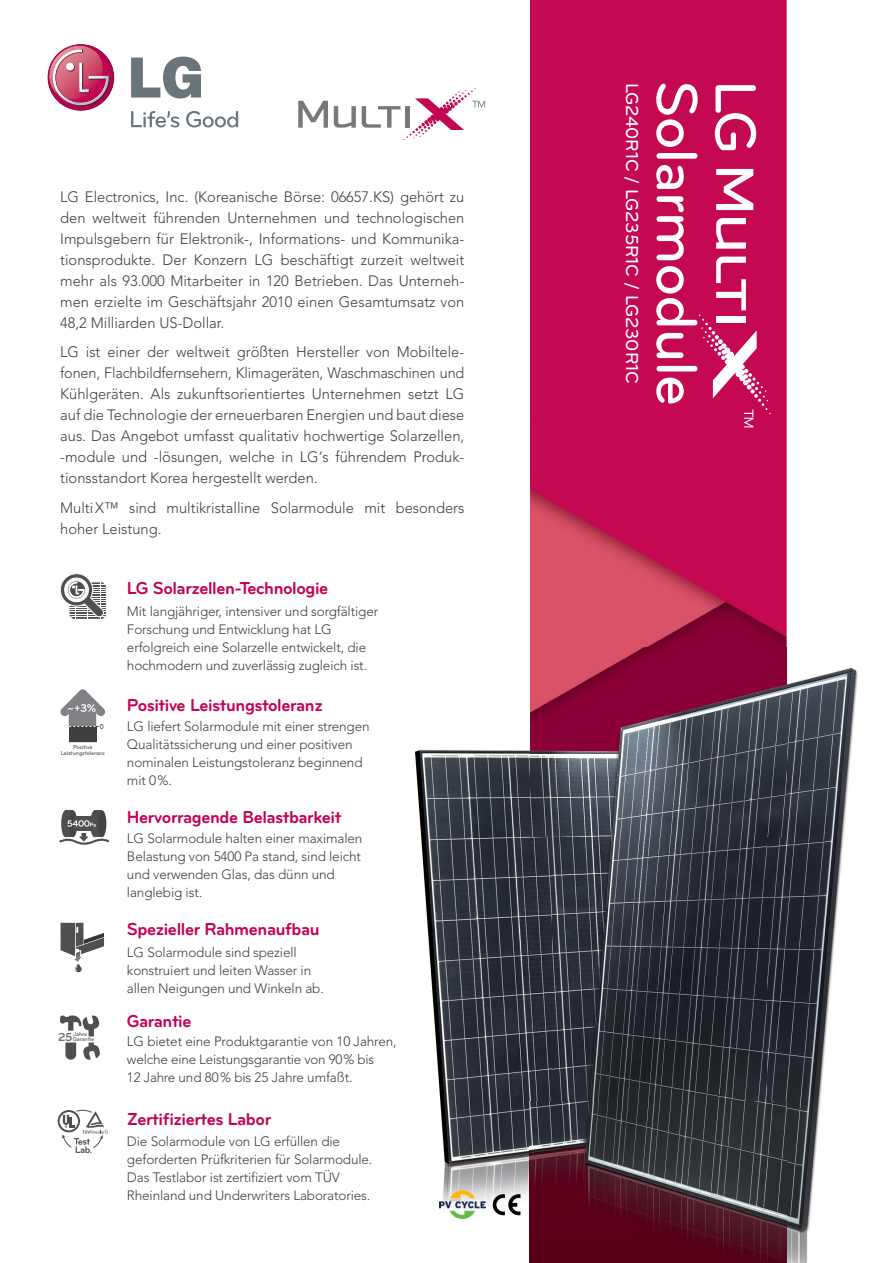
<style>
.page{position:relative;width:893px;height:1263px;background:#fff}
.page>*{position:absolute;margin:0;border:0;box-sizing:border-box;transform-origin:0 0}
.t1{font:500 60px "Bryant LG";letter-spacing:-.02em;color:#fff}
.t2{font:700 18px "Bryant LG";letter-spacing:-.025em;color:#c40452}
.t3{font:500 18px "Bryant LG";letter-spacing:-.01em;color:#fff}
.t4{font:300 15px/21px "Avenir";color:#414042;text-align:justify}
.t5{font:300 13.5px/18px "Avenir";letter-spacing:-.01em;color:#414042}
.t6{font:700 6px/6px "Bryant LG";letter-spacing:-.025em;color:#6d6e71;text-align:center}
.s1{font-size:12px}
.s2{color:#414142}
</style>
<div class="page">
<img style="left:530px;top:0;width:256px;height:804px">
<svg style="left:47px;top:44px;width:67px;height:67px"></svg>
<svg style="left:131px;top:57px;width:70px;height:42px"></svg>
<svg style="left:131px;top:111px;width:48px;height:16px"></svg>
<svg style="left:186px;top:111px;width:52px;height:16px"></svg>
<svg style="left:57px;top:1109px;width:50px;height:44px"></svg>
<svg style="left:61px;top:923px;width:43px;height:50px"></svg>
<svg style="left:59px;top:833px;width:51px;height:12px"></svg>
<div style="left:61px;top:810px;width:8px;height:27px;background:#4f4f51;border-radius:50%"></div>
<div style="left:65px;top:810px;width:8px;height:27px;background:#4f4f51"></div>
<div style="left:69px;top:810px;width:8px;height:27px;background:#434445;border-radius:50%"></div>
<svg style="left:90px;top:810px;width:9px;height:27px"></svg>
<div style="left:94px;top:810px;width:8px;height:27px;background:#4f4f51"></div>
<div style="left:98px;top:810px;width:8px;height:27px;background:#434445;border-radius:50%"></div>
<hr style="left:73px;top:816px;width:4px;height:15px;background:#4f4f51;border-radius:50%">
<div style="left:75px;top:816px;width:19px;height:15px;background:#4f4f51"></div>
<svg style="left:67px;top:812px;width:29px;height:15px"></svg>
<div style="left:69px;top:727px;width:27px;height:16px;background:#3e3e3f"></div>
<hr style="left:57px;top:742px;width:49px;height:1px;background:#fff">
<svg style="left:60px;top:689px;width:46px;height:40px"></svg>
<svg style="left:60px;top:573px;width:47px;height:46px"></svg>
<svg style="left:60px;top:1016px;width:40px;height:44px"></svg>
<img style="left:415px;top:647px;width:138px;height:616px">
<img style="left:765px;top:647px;width:93px;height:616px">
<img style="left:552px;top:804px;width:214px;height:297px">
<img style="left:530px;top:1101px;width:256px;height:162px">
<svg style="left:716px;top:218px;width:30px;height:31px"></svg>
<svg style="left:716px;top:169px;width:37px;height:41px"></svg>
<svg style="left:699px;top:257px;width:71px;height:170px;background:#ce3470"></svg>
<svg style="left:298px;top:101px;width:30px;height:27px"></svg>
<svg style="left:334px;top:88px;width:151px;height:52px"></svg>
<img style="left:439px;top:1191px;width:46px;height:28px">
<svg style="left:492px;top:1194px;width:28px;height:21px"></svg>
<p class="t4" style="left:60px;top:186px;width:405px">LG Electronics, Inc. (Koreanische Börse: 06657.KS) gehört zu den weltweit führenden Unternehmen und technologischen Impulsgebern für Elektronik-, Informations- und Kommunika&shy;tionsprodukte. Der Konzern LG beschäftigt zurzeit weltweit mehr als 93.000 Mitarbeiter in 120 Betrieben. Das Unterneh&shy;men erzielte im Geschäftsjahr 2010 einen Gesamtumsatz von 48,2 Milliarden US-Dollar.</p>
<p class="t4" style="left:60px;top:342px;width:405px">LG ist einer der weltweit größten Hersteller von Mobiltele&shy;fonen, Flachbildfernsehern, Klimageräten, Waschmaschinen und Kühlgeräten. Als zukunftsorientiertes Unternehmen setzt LG auf die Technologie der erneuerbaren Energien und baut diese aus. Das Angebot umfasst qualitativ hochwertige Solarzellen, -module und -lösungen, welche in LG‘s führendem Produk&shy;tionsstandort Korea hergestellt werden.</p>
<p class="t4" style="left:60px;top:497px;width:405px">Multi X™ sind multikristalline Solarmodule mit besonders hoher Leistung.</p>
<p class="t2" style="left:127px;top:582px;width:203px">LG Solarzellen-Technologie</p>
<p class="t6" style="left:61px;top:744px;width:46px">Positive<br>Leistungstoleranz</p>
<p class="t6" style="left:58px;top:1032px;width:38px;line-height:5.2px;text-align:left;text-indent:15px">Jahre<br><span class="s1">25</span>Garantie</p>
<p class="t5" style="left:127px;top:603px;width:253px">Mit langjähriger, intensiver und sorgfältiger Forschung und Entwicklung hat LG erfolgreich eine Solarzelle entwickelt, die hochmodern und zuverlässig zugleich ist.</p>
<p class="t2" style="left:127px;top:698px;width:197px">Positive Leistungstoleranz</p>
<p class="t5" style="left:127px;top:717px;width:244px">LG liefert Solarmodule mit einer strengen Qualitätssicherung und einer positiven nominalen Leistungstoleranz beginnend mit 0 %.</p>
<p class="t2" style="left:127px;top:810px;width:216px">Hervorragende Belastbarkeit</p>
<p class="t5" style="left:127px;top:829px;width:237px">LG Solarmodule halten einer maximalen<br>Belastung von 5400 Pa stand, sind leicht und verwenden Glas, das dünn und langlebig ist.</p>
<p class="t2" style="left:127px;top:922px;width:194px">Spezieller Rahmenaufbau</p>
<p class="t5" style="left:127px;top:943px;width:198px">LG Solarmodule sind speziell konstruiert und leiten Wasser in allen Neigungen und Winkeln ab.</p>
<p class="t2" style="left:127px;top:1014px;width:66px">Garantie</p>
<p class="t5" style="left:127px;top:1033px;width:271px">LG bietet eine Produktgarantie von 10 Jahren<span class="s2">, </span>welche eine Leistungsgarantie von 90 % bis<br>12 Jahre und 80 % bis 25 Jahre umfaßt.</p>
<p class="t2" style="left:127px;top:1112px;width:146px">Zertifiziertes Labor</p>
<p class="t5" style="left:127px;top:1133px;width:247px">Die Solarmodule von LG erfüllen die geforderten Prüfkriterien für Solarmodule.<br>Das Testlabor ist zertifiziert vom TÜV Rheinland und Underwriters Laboratories.</p>
<p class="t3" style="left:639px;top:83px;width:302px;rotate:90deg">LG240R1C / LG235R1C / LG230R1C</p>
<h1 class="t1" style="left:700px;top:80px;width:328px;rotate:90deg">Solarmodule</h1>
<h1 class="t1" style="left:759px;top:80px;width:76px;rotate:90deg">LG</h1>
</div>
